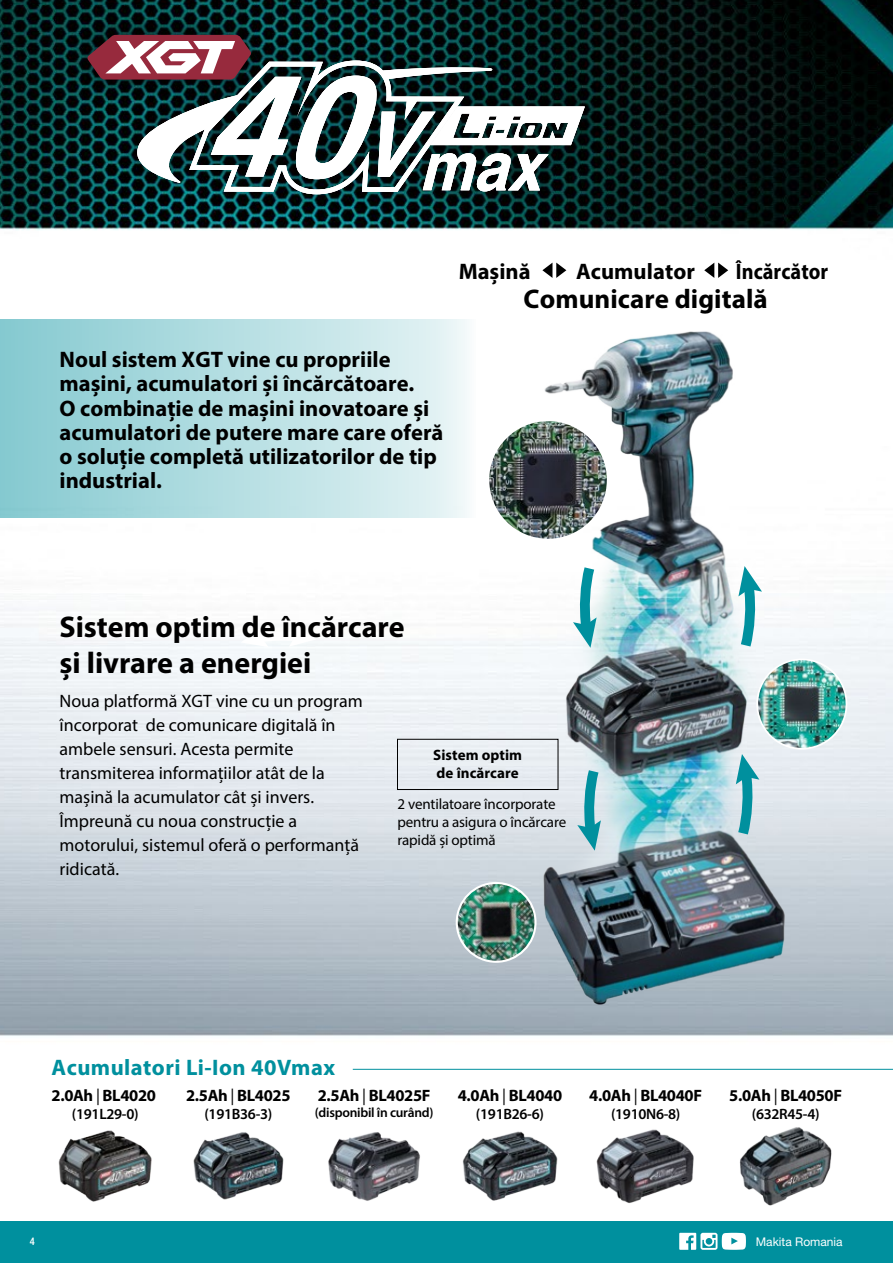
<style>
.page{position:relative;width:893px;height:1263px;background:#fff}
.page>*{position:absolute;margin:0;border:0;box-sizing:border-box;transform-origin:0 0}
.t1{font:700 30px/36px "Myriad Pro";color:#000}
.t2{font:700 27px "Myriad Pro";letter-spacing:.005em;color:#000}
.t3{font:700 22.5px/24px "Myriad Pro";color:#000}
.t4{font:700 22.5px "Myriad Pro";letter-spacing:.02em;color:#00909e}
.t5{font:700 22.5px "Myriad Pro";color:#000;scale:.9 1}
.t6{font:18px/24px "Myriad Pro";color:#000}
.t7{font:700 16.5px "Myriad Pro";letter-spacing:-.02em;color:#000}
.t8{font:15px/18px "Myriad Pro";letter-spacing:-.01em;color:#000}
.t9{font:600 15px "Myriad Pro";letter-spacing:-.02em;color:#000}
.t10{font:700 15px/18px "Myriad Pro";letter-spacing:.005em;color:#000}
.t11{font:600 13.5px "Myriad Pro";letter-spacing:-.02em;color:#000}
.t12{font:12px "Helvetica Neue LT Pro";color:#fff}
.t13{font:500 condensed 10.5px "Helvetica Neue LT Pro";color:#fff}
.s1{font-weight:400}
.s2{color:#00909e}
</style>
<div class="page">
<div style="left:0;top:1220px;width:893px;height:43px;background:#00909e"></div>
<svg style="left:679px;top:1233px;width:67px;height:17px"></svg>
<img style="left:0;top:0;width:893px;height:1070px">
<img style="left:202px;top:587px;width:153px;height:99px">
<svg style="left:241px;top:625px;width:75px;height:24px"></svg>
<div style="left:0;top:320px;width:476px;height:198px;background:linear-gradient(to right,#83c9cf,#eaf5f7)"></div>
<img style="left:49px;top:0;width:574px;height:234px">
<svg style="left:135px;top:191px;width:357px;height:3px"></svg>
<svg style="left:0;top:0;width:585px;height:191px"></svg>
<img style="left:517px;top:316px;width:288px;height:700px">
<img style="left:488px;top:420px;width:120px;height:120px;border-radius:60px">
<div style="left:486px;top:418px;width:124px;height:124px;border:3px solid #fff;border-radius:50%"></div>
<img style="left:757px;top:659px;width:89px;height:90px;border-radius:45px">
<div style="left:756px;top:658px;width:91px;height:92px;border:2px solid #fff;border-radius:50%"></div>
<img style="left:457px;top:883px;width:78px;height:79px;border-radius:39px">
<div style="left:456px;top:882px;width:81px;height:81px;border:2px solid #fff;border-radius:50%"></div>
<svg style="left:573px;top:556px;width:28px;height:92px"></svg>
<svg style="left:577px;top:759px;width:29px;height:92px;background:#98cbd3"></svg>
<svg style="left:731px;top:754px;width:28px;height:91px;background:#93c7cf"></svg>
<svg style="left:734px;top:566px;width:28px;height:91px"></svg>
<div style="left:397px;top:739px;width:161px;height:51px;border:1px solid #000"></div>
<svg style="left:542px;top:263px;width:24px;height:15px"></svg>
<svg style="left:704px;top:263px;width:24px;height:15px"></svg>
<hr style="left:353px;top:1069px;width:540px;height:1px;background:#00909e">
<img style="left:739px;top:1127px;width:93px;height:79px">
<img style="left:462px;top:1131px;width:96px;height:70px">
<img style="left:58px;top:1130px;width:94px;height:72px">
<img style="left:193px;top:1132px;width:91px;height:68px">
<img style="left:328px;top:1132px;width:92px;height:69px">
<img style="left:596px;top:1129px;width:98px;height:74px">
<p class="t3" style="left:459px;top:259px;width:73px">Mașină</p>
<p class="t3" style="left:576px;top:259px;width:120px">Acumulator</p>
<p class="t5" style="left:736px;top:257px;width:104px">Încărcător</p>
<p class="t3" style="left:60px;top:347px;width:385px">Noul sistem XGT vine cu propriile mașini, acumulatori și încărcătoare.<br>O combinație de mașini inovatoare și acumulatori de putere mare care oferă o soluție completă utilizatorilor de tip industrial.</p>
<h1 class="t1" style="left:60px;top:607px;width:347px">Sistem optim de încărcare și livrare a energiei</h1>
<h2 class="t2" style="left:524px;top:282px;width:246px">Comunicare digitală</h2>
<p class="t6" style="left:60px;top:689px;width:305px">Noua platformă XGT vine cu un program încorporat de comunicare digitală în ambele sensuri. Acesta permite transmiterea informațiilor atât de la mașină la acumulator cât și invers.<br>Împreună cu noua construcție a motorului, sistemul oferă o performanță ridicată.</p>
<p class="t10" style="left:433px;top:745px;width:90px">Sistem optim de încărcare</p>
<p class="t8" style="left:397px;top:794px;width:170px">2 ventilatoare încorporate pentru a asigura o încărcare rapidă și optimă</p>
<p class="t4" style="left:52px;top:1052px;width:285px">Acumulatori Li-Ion 40Vmax</p>
<p class="t7" style="left:52px;top:1084px;width:106px">2.0Ah <span class="s1">|</span> BL4020</p>
<p class="t9" style="left:72px;top:1104px;width:68px">(191L29-0)</p>
<p class="t7" style="left:186px;top:1084px;width:106px">2.5Ah <span class="s1">|</span> BL4025</p>
<p class="t9" style="left:204px;top:1104px;width:69px">(191B36-3)</p>
<p class="t7" style="left:318px;top:1084px;width:114px">2.5Ah <span class="s1">|</span> BL4025F</p>
<p class="t11" style="left:315px;top:1104px;width:120px">(disponibil în curând)</p>
<p class="t7" style="left:458px;top:1084px;width:106px">4.0Ah <span class="s1">|</span> BL4040</p>
<p class="t9" style="left:476px;top:1104px;width:69px">(191B26-6)</p>
<p class="t7" style="left:589px;top:1084px;width:114px">4.0Ah <span class="s1">|</span> BL4040F</p>
<p class="t9" style="left:611px;top:1104px;width:71px">(1910N6-8)</p>
<p class="t7" style="left:729px;top:1084px;width:114px">5.0Ah <span class="s1">|</span> BL4050F</p>
<p class="t9" style="left:752px;top:1104px;width:69px">(632R45-4)</p>
<p class="t13" style="left:30px;top:1235px;width:14px">4 <span class="s2">|</span></p>
<p class="t12" style="left:756px;top:1234px;width:88px">Makita Romania</p>
</div>
